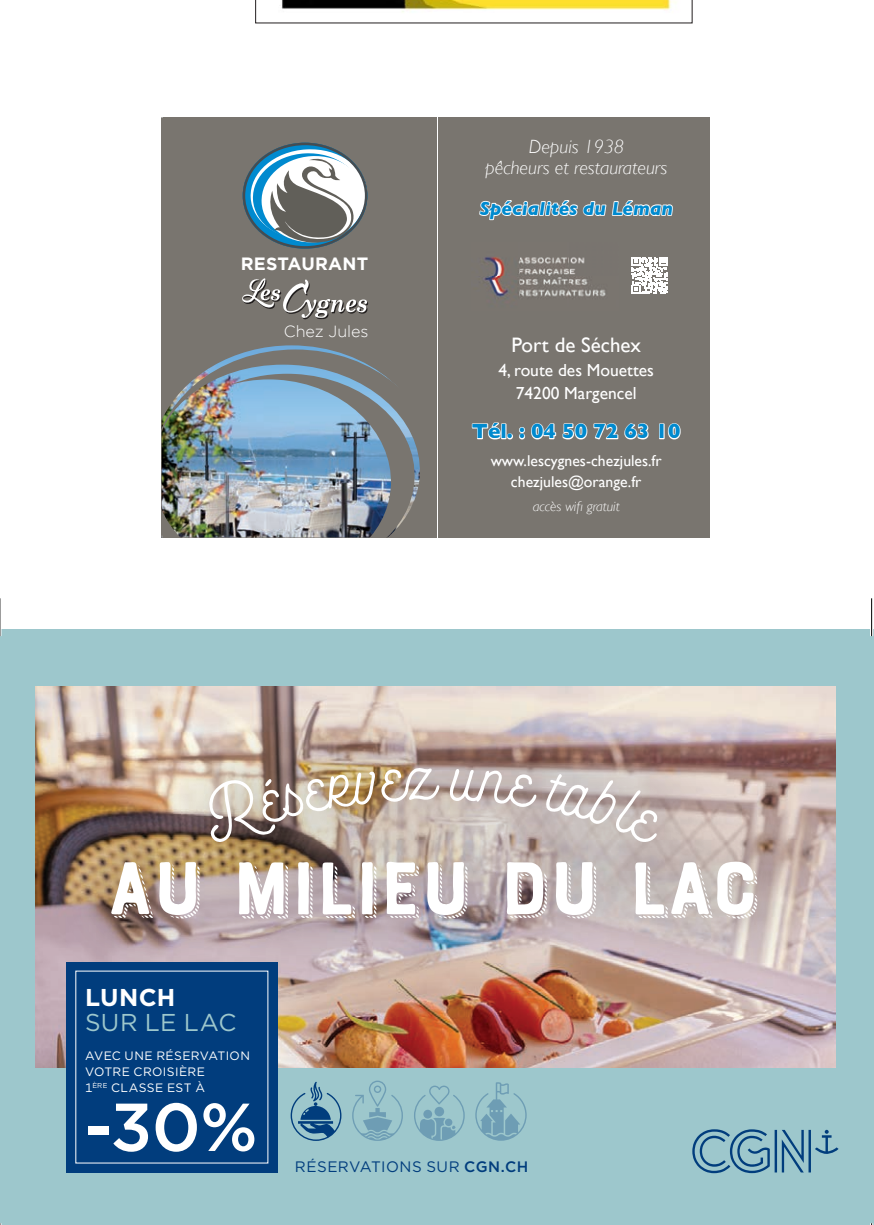
<style>
.page{position:relative;width:874px;height:1225px;background:#fff}
.page>*{position:absolute;margin:0;border:0;box-sizing:border-box;transform-origin:0 0}
.t1{font:500 67.6px "Gotham";color:#fff}
.t2{font:24.4px/25.8px "Gotham";letter-spacing:.01em;color:#9dc7cc}
.t3{font:700 21px "Gill Sans";color:#008acf}
.t4{font:21px "Gill Sans";color:#fff}
.t5{font:italic 300 19.2px/21px "Gill Sans";color:#fff;text-align:center}
.t6{font:italic 700 19.2px "Gill Sans";color:#008acf}
.t7{font:700 17.8px "Gotham";letter-spacing:.015em;color:#fff}
.t8{font:17.4px/23.6px "Gill Sans";color:#fff;text-align:center}
.t9{font:300 16.2px "Gotham";color:#fff}
.t10{font:15.6px/21.6px "Gill Sans";color:#fff;text-align:center}
.t11{font:15.2px "Gotham";letter-spacing:.03em;color:#013d7d}
.t12{font:italic 300 14px "Gill Sans";color:#fff}
.t13{font:12.2px/16px "Gotham";letter-spacing:.035em;color:#fff}
.s1{font-weight:700;color:#fff}
.s2{font-weight:500}
</style>
<div class="page">
<div style="left:0;top:630px;width:873px;height:595px;background:#9dc7cc"></div>
<img style="left:36px;top:687px;width:799px;height:380px">
<svg style="left:414px;top:1085px;width:50px;height:56px"></svg>
<svg style="left:290px;top:1081px;width:51px;height:60px"></svg>
<svg style="left:352px;top:1080px;width:51px;height:61px"></svg>
<svg style="left:475px;top:1082px;width:51px;height:58px"></svg>
<svg style="left:692px;top:1129px;width:146px;height:44px"></svg>
<div style="left:37px;top:691px;width:796px;height:305px;background:#231f20;opacity:.25"></div>
<svg style="left:110px;top:861px;width:90px;height:57px"></svg>
<svg style="left:239px;top:862px;width:49px;height:57px"></svg>
<svg style="left:297px;top:861px;width:16px;height:57px"></svg>
<svg style="left:321px;top:862px;width:34px;height:56px"></svg>
<svg style="left:361px;top:861px;width:16px;height:57px"></svg>
<svg style="left:386px;top:861px;width:81px;height:57px"></svg>
<svg style="left:506px;top:861px;width:41px;height:57px"></svg>
<svg style="left:554px;top:861px;width:42px;height:57px"></svg>
<svg style="left:634px;top:860px;width:123px;height:58px"></svg>
<div style="left:66px;top:961px;width:211px;height:211px;background:#013d7d"></div>
<hr style="left:869px;top:598px;width:3px;height:38px;background:#fff">
<hr style="left:0;top:598px;width:1px;height:38px;background:#000">
<hr style="left:870px;top:598px;width:1px;height:38px;background:#000">
<div style="left:438px;top:117px;width:271px;height:420px;background:#79756f"></div>
<svg style="left:471px;top:422px;width:178px;height:18px"></svg>
<div style="left:658px;top:423px;width:6px;height:16px;border:2px solid #fff"></div>
<svg style="left:667px;top:423px;width:14px;height:17px"></svg>
<svg style="left:631px;top:257px;width:36px;height:36px"></svg>
<img style="left:483px;top:257px;width:123px;height:40px">
<svg style="left:479px;top:200px;width:194px;height:21px"></svg>
<div style="left:162px;top:117px;width:274px;height:420px;background:#79756f"></div>
<svg style="left:242px;top:278px;width:126px;height:41px"></svg>
<svg style="left:242px;top:143px;width:126px;height:106px"></svg>
<img style="left:162px;top:349px;width:258px;height:188px">
<svg style="left:255px;top:0;width:437px;height:24px"></svg>
<img style="left:193px;top:767px;width:246px;height:87px">
<svg style="left:447px;top:768px;width:219px;height:79px"></svg>
<p class="t7" style="left:240px;top:253px;width:129px">RESTAURANT</p>
<p class="t9" style="left:283px;top:322px;width:86px">Chez Jules</p>
<p class="t5" style="left:485px;top:136px;width:184px">Depuis 1938<br>pêcheurs et restaurateurs</p>
<p class="t6" style="left:479px;top:197px;width:195px">Spécialités du Léman</p>
<p class="t4" style="left:511px;top:333px;width:131px">Port de Séchex</p>
<p class="t8" style="left:498px;top:358px;width:157px">4, route des Mouettes<br>74200 Margencel</p>
<p class="t3" style="left:471px;top:419px;width:210px">Tél. : 04 50 72 63 10</p>
<p class="t10" style="left:490px;top:449px;width:172px">www.lescygnes-chezjules.fr chezjules@orange.fr</p>
<p class="t12" style="left:532px;top:498px;width:88px">accès wifi gratuit</p>
<p class="t2" style="left:85px;top:983px;width:153px"><span class="s1">LUNCH<br></span>SUR LE LAC</p>
<p class="t13" style="left:85px;top:1047px;width:166px">AVEC UNE RÉSERVATION<br>VOTRE CROISIÈRE<br>1<sup>ÈRE</sup> CLASSE EST À</p>
<p class="t1" style="left:85px;top:1082px;width:174px">-30%</p>
<p class="t11" style="left:295px;top:1157px;width:235px">RÉSERVATIONS SUR <span class="s2">CGN.CH</span></p>
</div>
